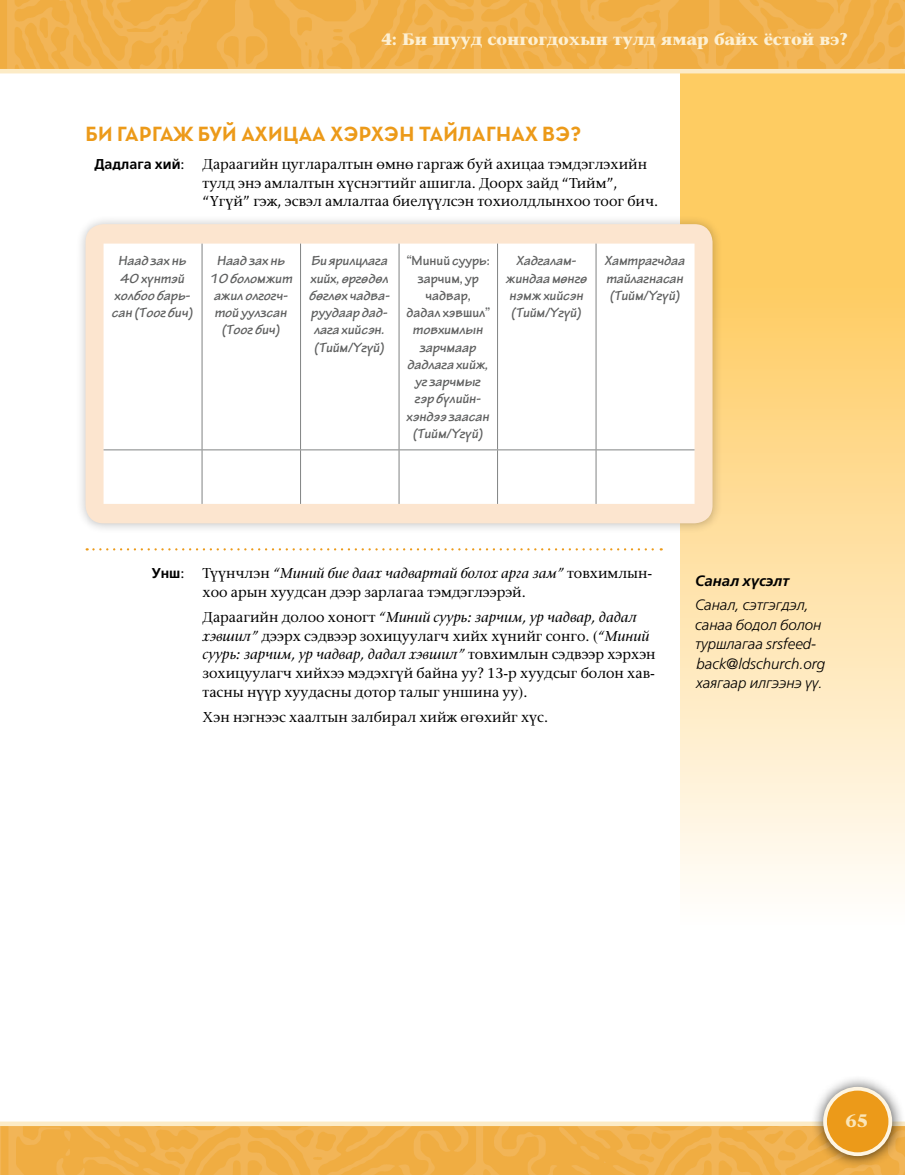
<style>
.page{position:relative;width:905px;height:1175px;background:#fff}
.page>*{position:absolute;margin:0;border:0;box-sizing:border-box;transform-origin:0 0}
.LISTdef-1_title{font:700 21px "Neutralds Lat";letter-spacing:.02em;color:#ec9a19}
.t1{font:700 18px "Stone Seriflds Lat";color:#fbe6b8}
.t2{font:700 16.5px "Stone Seriflds Lat";color:#fdf0d3}
.TCHR_para_first{font:italic 300 15px/19.5px "Frutigerlds Lat";color:#000}
.TCHR_title{font:italic 700 15px "Frutigerlds Lat";color:#000}
.t3{font:italic 700 14.25px/17.2px "Tektonlds Lat";color:#5f6060;text-align:center}
.LISTdef-1_para{font:500 14.25px/18.8px "Stone Seriflds Lat";color:#000}
.LISTdef-1_para_first{font:500 14.25px/18.8px "Stone Seriflds Lat";color:#000}
.LISTdef-1_para_first-2{font:700 14.25px "Frutigerlds Lat";color:#000}
.s1{font-family:"Stone Seriflds Lat";font-weight:500}
.s2{font-style:normal}
.s3{font-style:italic}
</style>
<div class="page">
<svg style="left:680px;top:73px;width:224px;height:816px;background:#fede9a"></svg>
<img style="left:0;top:1126px;width:904px;height:48px">
<div style="left:0;top:1121px;width:904px;height:5px;background:#fcebc6"></div>
<div style="left:810px;top:1074px;width:94px;height:94px;background:#000;opacity:.75"></div>
<div style="left:825px;top:1088px;width:65px;height:66px;background:#ec9a19;border-radius:50%"></div>
<div style="left:823px;top:1086px;width:69px;height:70px;border:4px solid #fef5e2;border-radius:50%"></div>
<img style="left:0;top:0;width:904px;height:69px">
<svg style="left:87px;top:548px;width:574px;height:2px"></svg>
<div style="left:75px;top:214px;width:647px;height:319px;background:#000;opacity:.25"></div>
<div style="left:86px;top:224px;width:626px;height:299px;background:#fce5cf;border-radius:18px"></div>
<div style="left:104px;top:244px;width:590px;height:260px;background:#fff"></div>
<hr style="left:202px;top:244px;width:1px;height:205px;background:#818383">
<hr style="left:300px;top:244px;width:1px;height:205px;background:#818383">
<hr style="left:398px;top:244px;width:1px;height:205px;background:#818383">
<hr style="left:497px;top:244px;width:1px;height:205px;background:#818383">
<hr style="left:595px;top:244px;width:1px;height:205px;background:#818383">
<hr style="left:104px;top:449px;width:98px;height:1px;background:#818383">
<hr style="left:202px;top:449px;width:98px;height:1px;background:#818383">
<hr style="left:202px;top:450px;width:1px;height:54px;background:#818383">
<hr style="left:300px;top:449px;width:99px;height:1px;background:#818383">
<hr style="left:300px;top:450px;width:1px;height:54px;background:#818383">
<hr style="left:399px;top:449px;width:98px;height:1px;background:#818383">
<hr style="left:398px;top:450px;width:1px;height:54px;background:#818383">
<hr style="left:497px;top:449px;width:99px;height:1px;background:#818383">
<hr style="left:497px;top:450px;width:1px;height:54px;background:#818383">
<hr style="left:596px;top:449px;width:98px;height:1px;background:#818383">
<hr style="left:595px;top:450px;width:1px;height:54px;background:#818383">
<hr style="left:0;top:69px;width:904px;height:4px;background:#fcebc6">
<p class="t2" style="left:381px;top:25px;width:468px">4: Би шууд сонгогдохын тулд ямар байх ёстой вэ?</p>
<p class="LISTdef-1_title" style="left:86px;top:116px;width:497px">БИ ГАРГАЖ БУЙ АХИЦАА ХЭРХЭН ТАЙЛАГНАХ ВЭ?</p>
<p class="LISTdef-1_para_first-2" style="left:94px;top:153px;width:92px">Дадлага хий<span class="s1">:</span></p>
<p class="LISTdef-1_para_first" style="left:202px;top:154px;width:457px">Дараагийн цугларалтын өмнө гаргаж буй ахицаа тэмдэглэхийн тулд энэ амлалтын хүснэгтийг ашигла. Доорх зайд “Тийм”, “Үгүй” гэж, эсвэл амлалтаа биелүүлсэн тохиолдлынхоо тоог бич.</p>
<p class="t3" style="left:112px;top:251px;width:83px">Наад зах нь<br>40 хүнтэй холбоо барь&shy;сан (Тоог бич)</p>
<p class="t3" style="left:210px;top:251px;width:85px">Наад зах нь<br>10 боломжит ажил олгогч&shy;той уулзсан (Тоог бич)</p>
<p class="t3" style="left:309px;top:251px;width:82px">Би ярилцлага хийх, өргөдөл бөглөх чадва&shy;руудаар дад&shy;лага хийсэн. (Тийм/Үгүй)</p>
<p class="t3" style="left:406px;top:251px;width:85px"><span class="s2">“Миний суурь: зарчим, ур чадвар,<br>дадал хэвшил” </span>товхимлын зарчмаар дадлага хийж, уг зарчмыг гэр бүлийн&shy;хэндээ заасан (Тийм/Үгүй)</p>
<p class="t3" style="left:506px;top:251px;width:83px">Хадгалам&shy;жиндаа мөнгө нэмж хийсэн (Тийм/Үгүй)</p>
<p class="t3" style="left:605px;top:251px;width:82px;text-align:justify">Хамтрагчдаа тайлагнасан (Тийм/Үгүй)</p>
<p class="LISTdef-1_para_first-2" style="left:152px;top:562px;width:34px">Унш<span class="s1">:</span></p>
<p class="LISTdef-1_para_first" style="left:202px;top:564px;width:451px">Түүнчлэн <span class="s3">“Миний бие даах чадвартай болох арга зам”</span> товхимлын&shy;хоо арын хуудсан дээр зарлагаа тэмдэглээрэй.</p>
<p class="LISTdef-1_para" style="left:202px;top:607px;width:454px">Дараагийн долоо хоногт <span class="s3">“Миний суурь: зарчим, ур чадвар, дадал хэвшил”</span> дээрх сэдвээр зохицуулагч хийх хүнийг сонго. (<span class="s3">“Миний суурь: зарчим, ур чадвар, дадал хэвшил”</span> товхимлын сэдвээр хэрхэн зохицуулагч хийхээ мэдэхгүй байна уу? 13-р хуудсыг болон хав&shy;тасны нүүр хуудасны дотор талыг уншина уу).</p>
<p class="LISTdef-1_para" style="left:202px;top:707px;width:347px">Хэн нэгнээс хаалтын залбирал хийж өгөхийг хүс.</p>
<p class="TCHR_title" style="left:695px;top:569px;width:96px">Санал хүсэлт</p>
<p class="TCHR_para_first" style="left:695px;top:595px;width:132px">Санал, сэтгэгдэл, санаа бодол болон туршлагаа srsfeed&shy;back@ldschurch.org хаягаар илгээнэ үү.</p>
<p class="t1" style="left:845px;top:1105px;width:24px">65</p>
</div>
